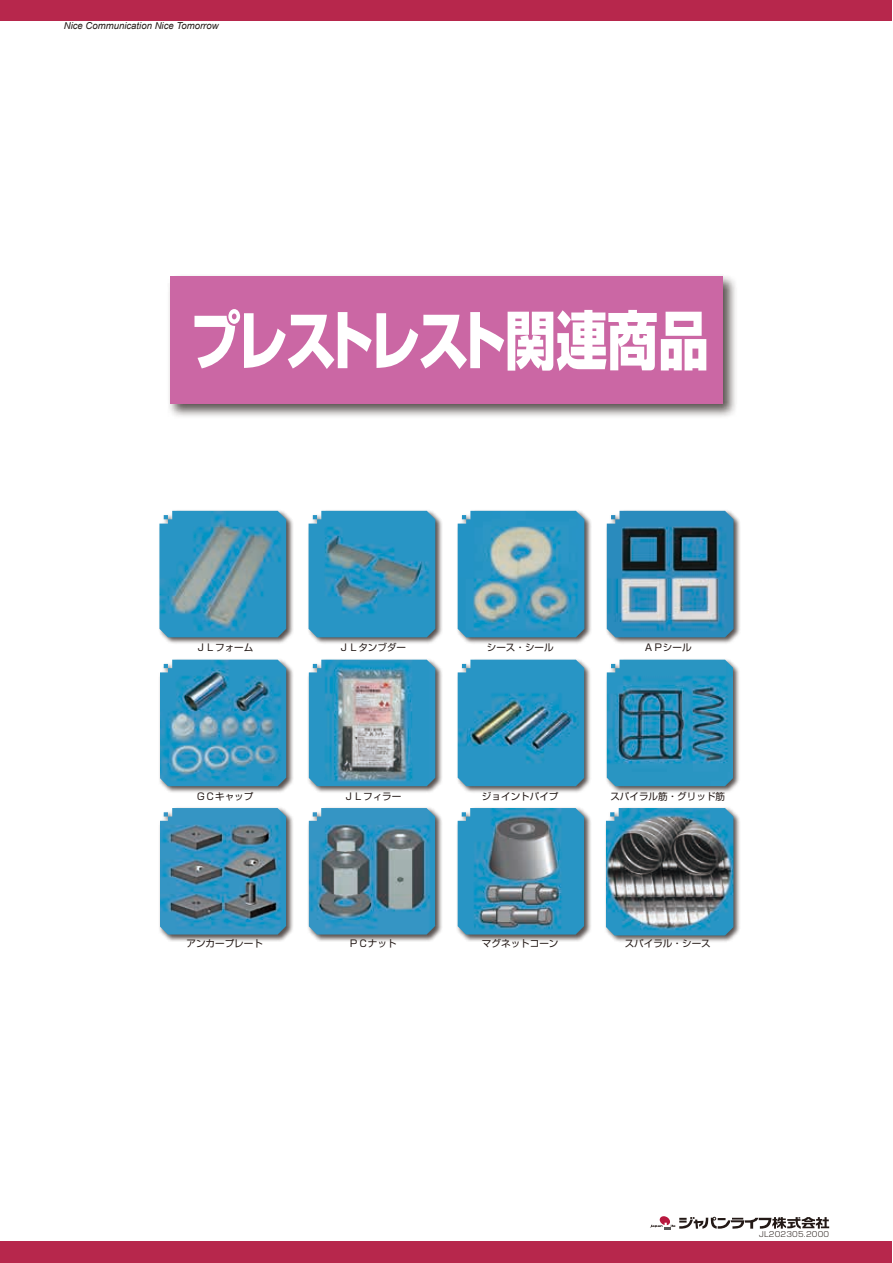
<style>
.page{position:relative;width:893px;height:1263px;background:#fff}
.page>*{position:absolute;margin:0;border:0;box-sizing:border-box;transform-origin:0 0}
.t1{font:800 63.75px "Shin Go Pro";letter-spacing:-.045em;color:#fff;scale:.8 1}
.t2{font:9.6px "Shin Go Pro";color:#231916}
.t3{font:italic 9.6px "Arial";color:#231916}
.t4{font:300 7.5px "Shin Go Pro";letter-spacing:.025em;color:#231916}
</style>
<div class="page">
<div style="left:456px;top:806px;width:136px;height:136px;background:#231916;opacity:.75"></div>
<img style="left:458px;top:808px;width:126px;height:126px">
<div style="left:307px;top:806px;width:136px;height:136px;background:#231916;opacity:.75"></div>
<img style="left:309px;top:808px;width:126px;height:126px">
<div style="left:158px;top:806px;width:136px;height:136px;background:#231916;opacity:.75"></div>
<img style="left:160px;top:808px;width:126px;height:126px">
<div style="left:605px;top:658px;width:136px;height:135px;background:#231916;opacity:.75"></div>
<img style="left:607px;top:660px;width:126px;height:126px">
<div style="left:456px;top:658px;width:135px;height:135px;background:#231916;opacity:.75"></div>
<img style="left:458px;top:660px;width:126px;height:126px">
<div style="left:307px;top:658px;width:136px;height:135px;background:#231916;opacity:.75"></div>
<img style="left:309px;top:660px;width:126px;height:126px">
<div style="left:158px;top:658px;width:136px;height:135px;background:#231916;opacity:.75"></div>
<img style="left:160px;top:660px;width:126px;height:126px">
<div style="left:605px;top:509px;width:136px;height:136px;background:#231916;opacity:.75"></div>
<img style="left:607px;top:511px;width:126px;height:126px">
<div style="left:456px;top:509px;width:136px;height:136px;background:#231916;opacity:.75"></div>
<img style="left:458px;top:511px;width:126px;height:126px">
<div style="left:307px;top:509px;width:136px;height:136px;background:#231916;opacity:.75"></div>
<img style="left:309px;top:511px;width:126px;height:126px">
<div style="left:158px;top:509px;width:136px;height:136px;background:#231916;opacity:.75"></div>
<img style="left:159px;top:511px;width:127px;height:126px">
<div style="left:604px;top:806px;width:137px;height:137px;background:#231916;opacity:.75"></div>
<img style="left:606px;top:808px;width:127px;height:127px">
<svg style="left:650px;top:1216px;width:179px;height:13px"></svg>
<div style="left:167px;top:273px;width:571px;height:146px;background:#231916;opacity:.75"></div>
<div style="left:170px;top:276px;width:553px;height:128px;background:#cb67a4"></div>
<div style="left:0;top:0;width:892px;height:21px;background:#b7274c"></div>
<div style="left:0;top:1241px;width:892px;height:22px;background:#b7274c"></div>
<p class="t3" style="left:64px;top:20px;width:156px">Nice Communication Nice Tomorrow</p>
<h1 class="t1" style="left:190px;top:290px;width:650px">プレストレスト関連商品</h1>
<p class="t2" style="left:196px;top:639px;width:59px">ＪＬフォーム</p>
<p class="t2" style="left:339px;top:639px;width:68px">ＪＬタンブダー</p>
<p class="t2" style="left:487px;top:639px;width:68px">シース・シール</p>
<p class="t2" style="left:644px;top:639px;width:49px">ＡＰシール</p>
<p class="t2" style="left:196px;top:788px;width:59px">ＧＣキャップ</p>
<p class="t2" style="left:344px;top:788px;width:59px">ＪＬフィラー</p>
<p class="t2" style="left:482px;top:788px;width:78px">ジョイントパイプ</p>
<p class="t2" style="left:610px;top:788px;width:116px">スパイラル筋・グリッド筋</p>
<p class="t2" style="left:186px;top:936px;width:78px">アンカープレート</p>
<p class="t2" style="left:349px;top:936px;width:49px">ＰＣナット</p>
<p class="t2" style="left:482px;top:936px;width:78px">マグネットコーン</p>
<p class="t2" style="left:625px;top:936px;width:88px">スパイラル・シース</p>
<p class="t4" style="left:759px;top:1227px;width:72px">JL202305.2000</p>
</div>
